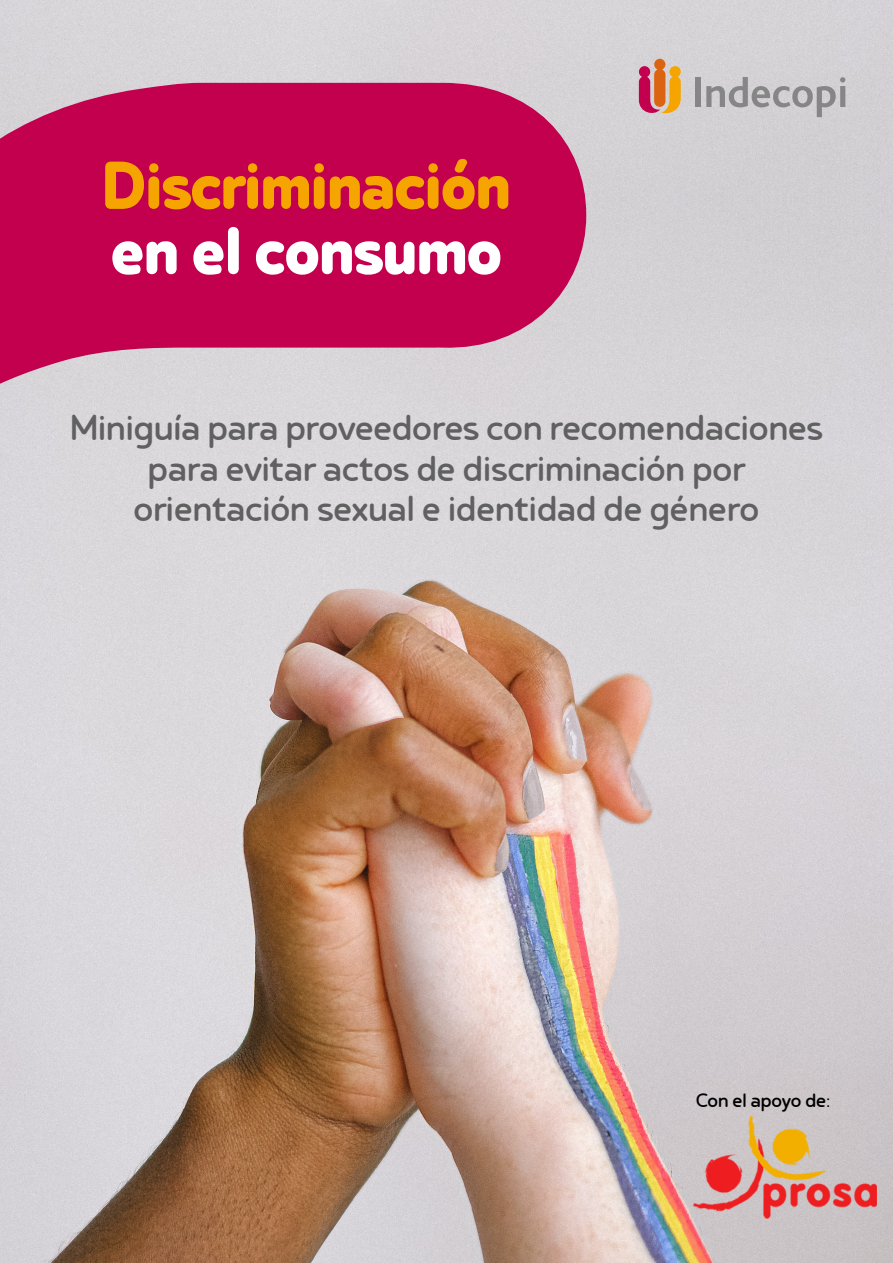
<style>
.page{position:relative;width:893px;height:1263px;background:#fff}
.page>*{position:absolute;margin:0;border:0;box-sizing:border-box;transform-origin:0 0}
.t1{font:700 80.1px "Betm Rounded";letter-spacing:-.03em;color:#f6a500}
.t2{font:700 80.1px "Betm Rounded";letter-spacing:-.03em;color:#fff}
.t3{font:43.05px/40.5px "Betm Rounded";letter-spacing:-.03em;color:#606060;text-align:center}
.t4{font:22.95px "Betm Rounded";letter-spacing:-.03em;color:#000}
</style>
<div class="page">
<img style="left:0;top:0;width:893px;height:1263px">
<svg style="left:0;top:83px;width:586px;height:454px;background:#cc608c"></svg>
<div style="left:696px;top:77px;width:5px;height:30px;background:#868686"></div>
<svg style="left:706px;top:77px;width:139px;height:40px;background:#bbbabc"></svg>
<svg style="left:639px;top:59px;width:42px;height:57px;background:#d88665"></svg>
<img style="left:693px;top:1105px;width:183px;height:115px">
<h1 class="t1" style="left:101px;top:137px;width:412px">Discriminación</h1>
<h1 class="t2" style="left:110px;top:202px;width:394px">en el consumo</h1>
<p class="t3" style="left:69px;top:405px;width:756px">Miniguía para proveedores con recomendaciones para evitar actos de discriminación por orientación sexual e identidad de género</p>
<p class="t4" style="left:696px;top:1087px;width:136px">Con el apoyo de:</p>
</div>
